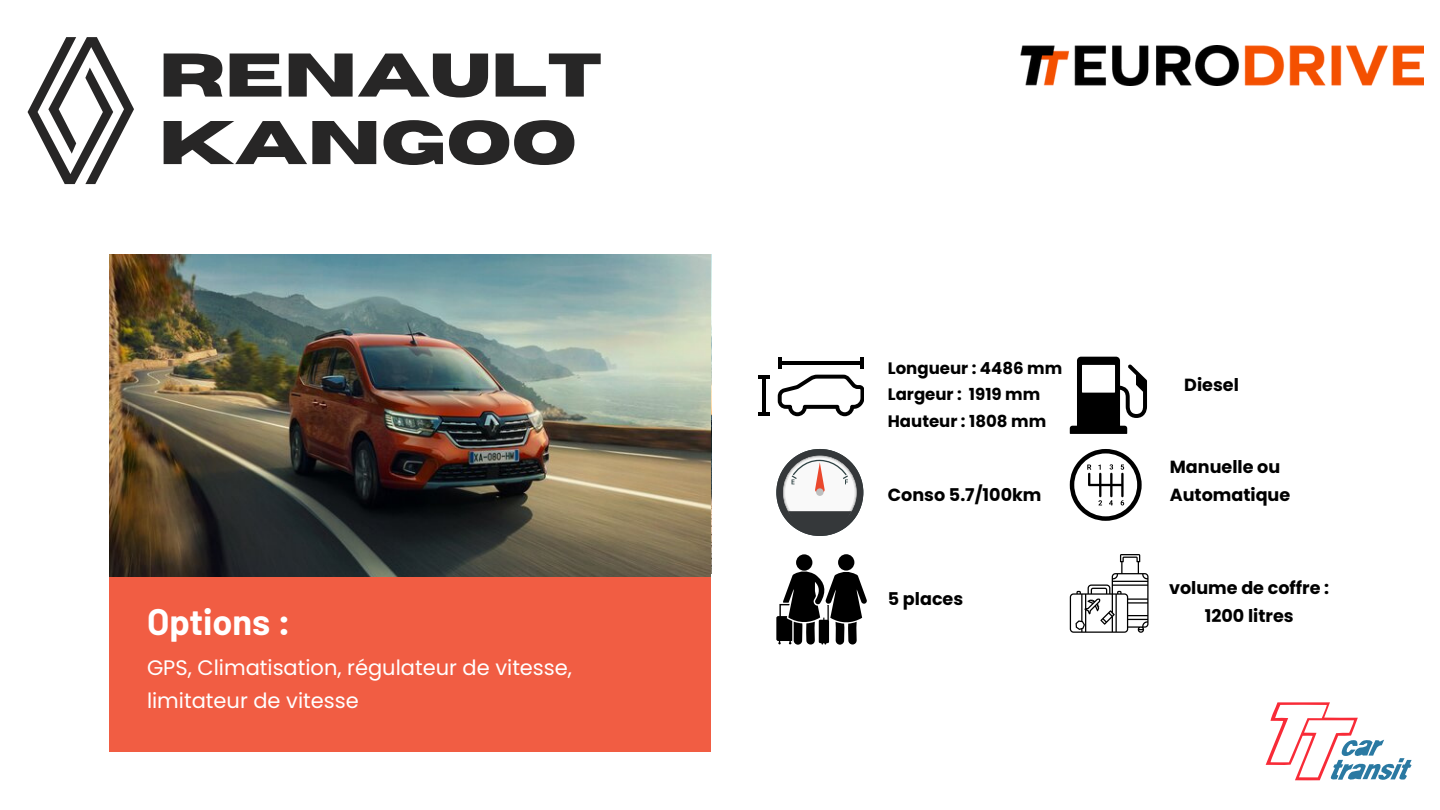
<style>
.page{position:relative;width:1440px;height:810px;background:#fff}
.page>*{position:absolute;margin:0;border:0;box-sizing:border-box;transform-origin:0 0}
.t1{font:700 61.5px/67.5px "Horizon";color:#272626}
.t2{font:700 36px "Barlow";color:#fff}
.t3{font:21px/33px "Poppins";color:#fff}
.t4{font:700 17.6px/27.8px "Poppins";color:#000;text-align:center}
.t5{font:700 16.6px "Poppins";color:#000}
.s1{color:#fff}
</style>
<div class="page">
<div style="left:110px;top:254px;width:601px;height:497px;background:#f15d43"></div>
<svg style="left:28px;top:37px;width:106px;height:147px"></svg>
<svg style="left:778px;top:375px;width:85px;height:41px"></svg>
<hr style="left:762px;top:377px;width:4px;height:37px;background:#000">
<hr style="left:758px;top:375px;width:12px;height:4px;background:#000">
<hr style="left:758px;top:412px;width:12px;height:4px;background:#000">
<hr style="left:780px;top:361px;width:82px;height:4px;background:#000">
<svg style="left:860px;top:357px;width:3px;height:12px"></svg>
<hr style="left:778px;top:357px;width:4px;height:12px;background:#000">
<svg style="left:1070px;top:357px;width:77px;height:77px"></svg>
<div style="left:776px;top:449px;width:87px;height:87px;background:#35383a;border-radius:50%"></div>
<svg style="left:783px;top:456px;width:74px;height:75px"></svg>
<svg style="left:1070px;top:449px;width:72px;height:72px"></svg>
<svg style="left:776px;top:571px;width:91px;height:74px"></svg>
<div style="left:796px;top:554px;width:16px;height:17px;background:#000;border-radius:50%"></div>
<div style="left:838px;top:554px;width:16px;height:17px;background:#000;border-radius:50%"></div>
<svg style="left:1070px;top:554px;width:79px;height:79px"></svg>
<img style="left:1021px;top:45px;width:402px;height:41px">
<img style="left:110px;top:254px;width:601px;height:322px">
<svg style="left:1266px;top:702px;width:146px;height:79px"></svg>
<p class="t1" style="left:159px;top:43px;width:495px">RENAULT<br>KANGOO<span class="s1">K</span></p>
<p class="t2" style="left:147px;top:599px;width:145px">Options :</p>
<p class="t3" style="left:147px;top:651px;width:427px">GPS, Climatisation, régulateur de vitesse, limitateur de vitesse</p>
<p class="t5" style="left:888px;top:357px;width:176px">Longueur : 4486 mm</p>
<p class="t5" style="left:888px;top:383px;width:154px">Largeur : 1919 mm</p>
<p class="t5" style="left:888px;top:409px;width:160px">Hauteur : 1808 mm</p>
<p class="t4" style="left:888px;top:480px;width:155px">Conso 5.7/100km</p>
<p class="t4" style="left:888px;top:585px;width:77px">5 places</p>
<p class="t4" style="left:1184px;top:371px;width:56px">Diesel</p>
<p class="t4" style="left:1170px;top:453px;width:112px">Manuelle ou</p>
<p class="t4" style="left:1170px;top:480px;width:122px">Automatique</p>
<p class="t4" style="left:1169px;top:574px;width:162px">volume de coffre :<br>1200 litres</p>
</div>
